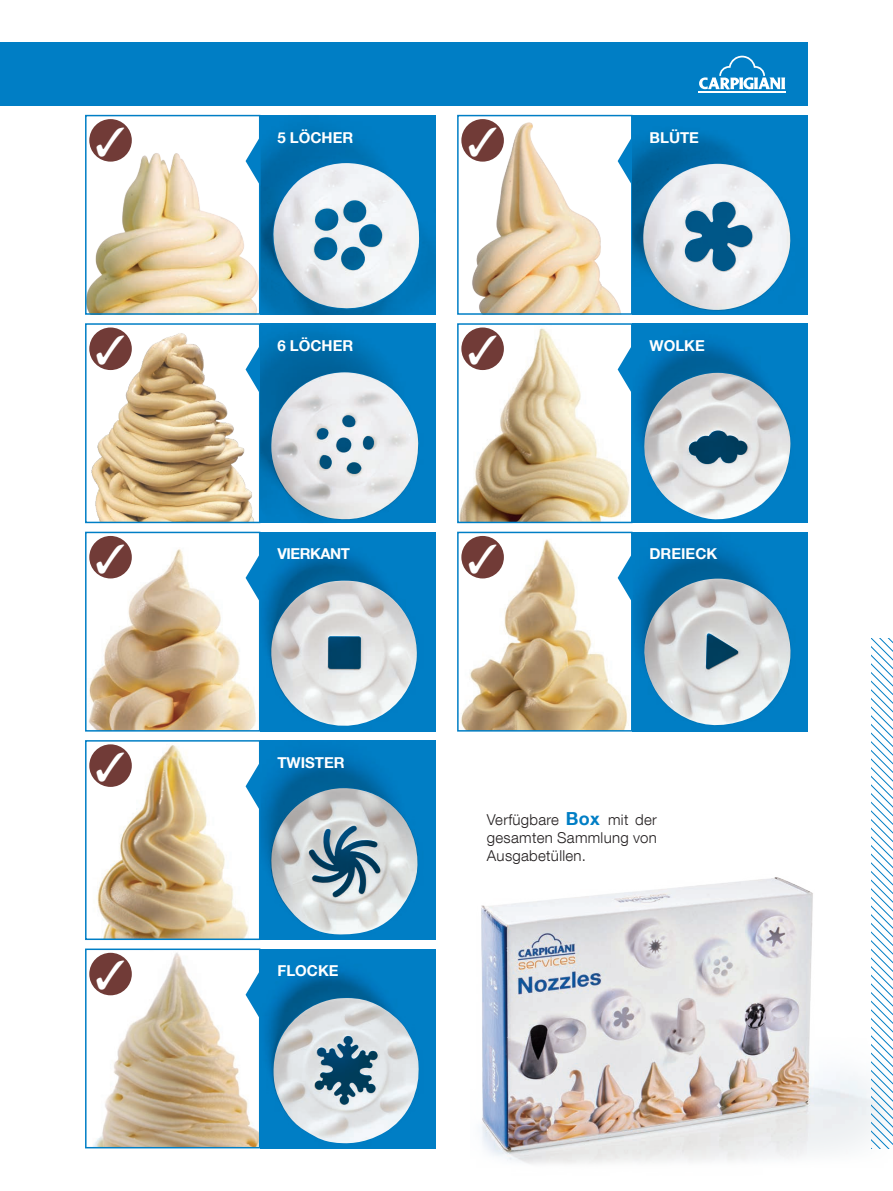
<style>
.page{position:relative;width:893px;height:1191px;background:#fff}
.page>*{position:absolute;margin:0;border:0;box-sizing:border-box;transform-origin:0 0}
.t1{font:300 15px/18px "Helvetica Neue LT Com";letter-spacing:.02em;color:#231f20;text-align:justify}
.t2{font:700 15px "Helvetica Neue LT Com";color:#fff}
.t3{font:700 15px "Helvetica Neue LT Com";letter-spacing:-.03em;color:#fff}
.s1{font-weight:700;font-size:18px;color:#007ec5}
</style>
<div class="page">
<img style="left:481px;top:877px;width:409px;height:287px">
<img style="left:260px;top:115px;width:176px;height:200px">
<img style="left:272px;top:163px;width:148px;height:148px">
<div style="left:0;top:43px;width:808px;height:63px;background:#007ec5"></div>
<svg style="left:699px;top:56px;width:86px;height:33px"></svg>
<hr style="left:698px;top:91px;width:88px;height:2px;background:#fff">
<svg style="left:872px;top:638px;width:21px;height:510px"></svg>
<img style="left:89px;top:333px;width:165px;height:187px">
<div style="left:85px;top:323px;width:175px;height:200px;border:2px solid #007ec5"></div>
<svg style="left:246px;top:344px;width:14px;height:50px"></svg>
<svg style="left:260px;top:323px;width:176px;height:200px;background:#0075b8"></svg>
<img style="left:271px;top:372px;width:147px;height:149px">
<img style="left:88px;top:132px;width:169px;height:180px">
<div style="left:85px;top:115px;width:175px;height:200px;border:2px solid #007ec5"></div>
<img style="left:462px;top:119px;width:159px;height:193px">
<div style="left:457px;top:115px;width:175px;height:200px;border:2px solid #007ec5"></div>
<svg style="left:246px;top:136px;width:14px;height:50px"></svg>
<svg style="left:618px;top:136px;width:14px;height:50px"></svg>
<img style="left:632px;top:115px;width:176px;height:200px">
<img style="left:642px;top:164px;width:150px;height:151px">
<img style="left:461px;top:531px;width:347px;height:200px">
<img style="left:643px;top:578px;width:152px;height:151px">
<div style="left:457px;top:531px;width:175px;height:200px;border:2px solid #007ec5"></div>
<svg style="left:618px;top:553px;width:14px;height:50px"></svg>
<img style="left:89px;top:948px;width:347px;height:200px">
<img style="left:273px;top:998px;width:146px;height:145px">
<div style="left:85px;top:948px;width:175px;height:200px;border:2px solid #007ec5"></div>
<svg style="left:246px;top:969px;width:14px;height:50px"></svg>
<img style="left:89px;top:740px;width:347px;height:200px">
<div style="left:85px;top:740px;width:175px;height:200px;border:2px solid #007ec5"></div>
<svg style="left:246px;top:761px;width:14px;height:50px"></svg>
<img style="left:270px;top:788px;width:150px;height:150px">
<img style="left:88px;top:531px;width:348px;height:200px">
<img style="left:268px;top:580px;width:150px;height:151px">
<div style="left:85px;top:531px;width:175px;height:200px;border:2px solid #007ec5"></div>
<svg style="left:246px;top:553px;width:14px;height:50px"></svg>
<img style="left:460px;top:323px;width:348px;height:200px">
<img style="left:644px;top:373px;width:147px;height:147px">
<div style="left:457px;top:323px;width:175px;height:200px;border:2px solid #007ec5"></div>
<svg style="left:618px;top:344px;width:14px;height:50px"></svg>
<div style="left:89px;top:327px;width:43px;height:43px;background:#713b37;border-radius:50%"></div>
<div style="left:89px;top:536px;width:43px;height:42px;background:#713b37;border-radius:50%"></div>
<div style="left:89px;top:744px;width:43px;height:43px;background:#713b37;border-radius:50%"></div>
<div style="left:89px;top:952px;width:43px;height:43px;background:#713b37;border-radius:50%"></div>
<div style="left:461px;top:327px;width:43px;height:43px;background:#713b37;border-radius:50%"></div>
<div style="left:461px;top:536px;width:43px;height:42px;background:#713b37;border-radius:50%"></div>
<div style="left:89px;top:119px;width:43px;height:43px;background:#713b37;border-radius:50%"></div>
<div style="left:461px;top:119px;width:43px;height:43px;background:#713b37;border-radius:50%"></div>
<p class="t2" style="left:277px;top:132px;width:77px">5 LÖCHER</p>
<p class="t2" style="left:649px;top:132px;width:51px">BLÜTE</p>
<p class="t2" style="left:277px;top:340px;width:77px">6 LÖCHER</p>
<p class="t3" style="left:277px;top:548px;width:74px">VIERKANT</p>
<p class="t2" style="left:277px;top:757px;width:69px">TWISTER</p>
<p class="t2" style="left:277px;top:965px;width:63px">FLOCKE</p>
<p class="t2" style="left:649px;top:340px;width:57px">WOLKE</p>
<p class="t2" style="left:649px;top:548px;width:69px">DREIECK</p>
<p class="t1" style="left:487px;top:812px;width:172px">Verfügbare <span class="s1">Box</span> mit der gesamten Sammlung von Ausgabetüllen.</p>
</div>
